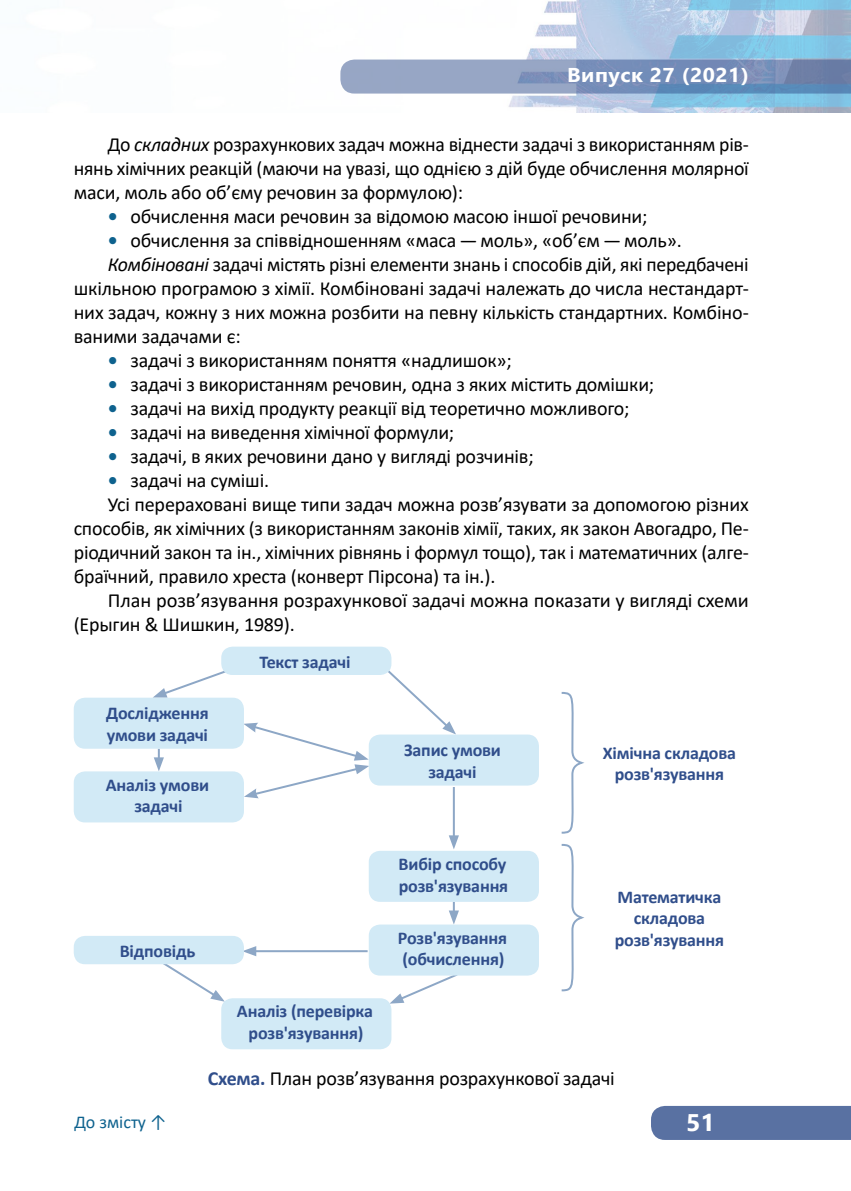
<style>
.page{position:relative;width:851px;height:1191px;background:#fff}
.page>*{position:absolute;margin:0;border:0;box-sizing:border-box;transform-origin:0 0}
.t1{font:700 24px "Segoe UI";color:#fff;scale:1.05 1}
.t2{font:20px/24px "Calibri";letter-spacing:-.01em;color:#000;text-align:justify}
.t3{font:700 20px "Segoe UI";letter-spacing:.025em;color:#fff;scale:1.06 1}
.t4{font:700 18px/21.6px "Calibri";letter-spacing:-.01em;color:#304e8b;text-align:center}
.t5{font:18px "Calibri";color:#0e628e}
.s1{font-style:italic}
.s2{font-weight:700;color:#0e628e}
.s3{font-weight:700;color:#304e8b}
</style>
<div class="page">
<img style="left:352px;top:0;width:498px;height:113px">
<svg style="left:340px;top:60px;width:510px;height:34px;background:#8197bc"></svg>
<div style="left:651px;top:1106px;width:199px;height:34px;background:#5971a2"></div>
<svg style="left:153px;top:671px;width:76px;height:26px"></svg>
<svg style="left:383px;top:665px;width:73px;height:69px"></svg>
<svg style="left:154px;top:748px;width:10px;height:23px"></svg>
<svg style="left:449px;top:902px;width:10px;height:22px"></svg>
<hr style="left:453px;top:787px;width:2px;height:51px;background:#8da7c6">
<svg style="left:449px;top:835px;width:10px;height:14px"></svg>
<svg style="left:243px;top:722px;width:126px;height:76px"></svg>
<hr style="left:253px;top:950px;width:114px;height:2px;background:#8da7c6">
<svg style="left:244px;top:946px;width:12px;height:10px"></svg>
<svg style="left:389px;top:975px;width:70px;height:28px"></svg>
<svg style="left:155px;top:964px;width:70px;height:37px"></svg>
<div style="left:221px;top:646px;width:170px;height:29px;background:#d2eaf6;border-radius:11px"></div>
<div style="left:74px;top:697px;width:170px;height:51px;background:#d2eaf6;border-radius:11px"></div>
<div style="left:74px;top:771px;width:170px;height:51px;background:#d2eaf6;border-radius:11px"></div>
<div style="left:369px;top:734px;width:170px;height:51px;background:#d2eaf6;border-radius:11px"></div>
<div style="left:369px;top:850px;width:170px;height:52px;background:#d2eaf6;border-radius:11px"></div>
<div style="left:74px;top:936px;width:170px;height:28px;background:#d2eaf6;border-radius:11px"></div>
<div style="left:369px;top:924px;width:170px;height:51px;background:#d2eaf6;border-radius:11px"></div>
<div style="left:221px;top:998px;width:170px;height:51px;background:#d2eaf6;border-radius:11px"></div>
<svg style="left:561px;top:692px;width:23px;height:142px"></svg>
<svg style="left:561px;top:843px;width:23px;height:149px"></svg>
<p class="t3" style="left:567px;top:56px;width:173px">Випуск 27 (2021)</p>
<p class="t2" style="left:74px;top:132px;width:676px;text-indent:34px">До <span class="s1">складних</span> розрахункових задач можна віднести задачі з використанням рів&shy;нянь хімічних реакцій (маючи на увазі, що однією з дій буде обчислення молярної маси, моль або об’єму речовин за формулою):</p>
<p class="t2" style="left:108px;top:204px;width:541px"><span class="s2">•</span> обчислення маси речовин за відомою масою іншої речовини;</p>
<p class="t2" style="left:108px;top:228px;width:575px"><span class="s2">•</span> обчислення за співвідношенням «маса — моль», «об’єм — моль».</p>
<p class="t2" style="left:108px;top:252px;width:642px"><span class="s1">Комбіновані</span> задачі містять різні елементи знань і способів дій, які передбачені</p>
<p class="t2" style="left:74px;top:276px;width:676px">шкільною програмою з хімії. Комбіновані задачі належать до числа нестандарт-</p>
<p class="t2" style="left:74px;top:300px;width:676px">них задач, кожну з них можна розбити на певну кількість стандартних. Комбіно-</p>
<p class="t2" style="left:74px;top:324px;width:168px">ваними задачами є:</p>
<p class="t2" style="left:108px;top:348px;width:405px"><span class="s2">•</span> задачі з використанням поняття «надлишок»;</p>
<p class="t2" style="left:108px;top:372px;width:548px"><span class="s2">•</span> задачі з використанням речовин, одна з яких містить домішки;</p>
<p class="t2" style="left:108px;top:396px;width:523px"><span class="s2">•</span> задачі на вихід продукту реакції від теоретично можливого;</p>
<p class="t2" style="left:108px;top:420px;width:348px"><span class="s2">•</span> задачі на виведення хімічної формули;</p>
<p class="t2" style="left:108px;top:444px;width:427px"><span class="s2">•</span> задачі, в яких речовини дано у вигляді розчинів;</p>
<p class="t2" style="left:108px;top:468px;width:163px"><span class="s2">•</span> задачі на суміші.</p>
<p class="t2" style="left:108px;top:492px;width:642px">Усі перераховані вище типи задач можна розв’язувати за допомогою різних</p>
<p class="t2" style="left:74px;top:516px;width:676px">способів, як хімічних (з використанням законів хімії, таких, як закон Авогадро, Пе-</p>
<p class="t2" style="left:74px;top:540px;width:676px">ріодичний закон та ін., хімічних рівнянь і формул тощо), так і математичних (алге-</p>
<p class="t2" style="left:74px;top:564px;width:423px">браїчний, правило хреста (конверт Пірсона) та ін.).</p>
<p class="t2" style="left:108px;top:588px;width:642px">План розв’язування розрахункової задачі можна показати у вигляді схеми</p>
<p class="t2" style="left:74px;top:612px;width:222px">(Ерыгин &amp; Шишкин, 1989).</p>
<p class="t4" style="left:259px;top:650px;width:92px">Текст задачі</p>
<p class="t4" style="left:106px;top:702px;width:104px;text-align:left">Дослідження умови задачі</p>
<p class="t4" style="left:106px;top:773px;width:105px">Аналіз умови задачі</p>
<p class="t4" style="left:404px;top:739px;width:98px">Запис умови задачі</p>
<p class="t4" style="left:602px;top:741px;width:135px">Хімічна складова розв'язування</p>
<p class="t4" style="left:120px;top:939px;width:77px">Відповідь</p>
<p class="t4" style="left:398px;top:853px;width:111px;text-align:left">Вибір способу розв'язування</p>
<p class="t4" style="left:398px;top:926px;width:111px;text-align:left">Розв'язування (обчислення)</p>
<p class="t4" style="left:614px;top:885px;width:111px">Математичка складова розв'язування</p>
<p class="t5" style="left:74px;top:1109px;width:94px">До змісту ↑</p>
<p class="t4" style="left:237px;top:1000px;width:137px">Аналіз (перевірка розв'язування)</p>
<p class="t2" style="left:208px;top:1065px;width:408px"><span class="s3">Схема.</span> План розв’язування розрахункової задачі</p>
<p class="t1" style="left:686px;top:1100px;width:29px">51</p>
</div>
